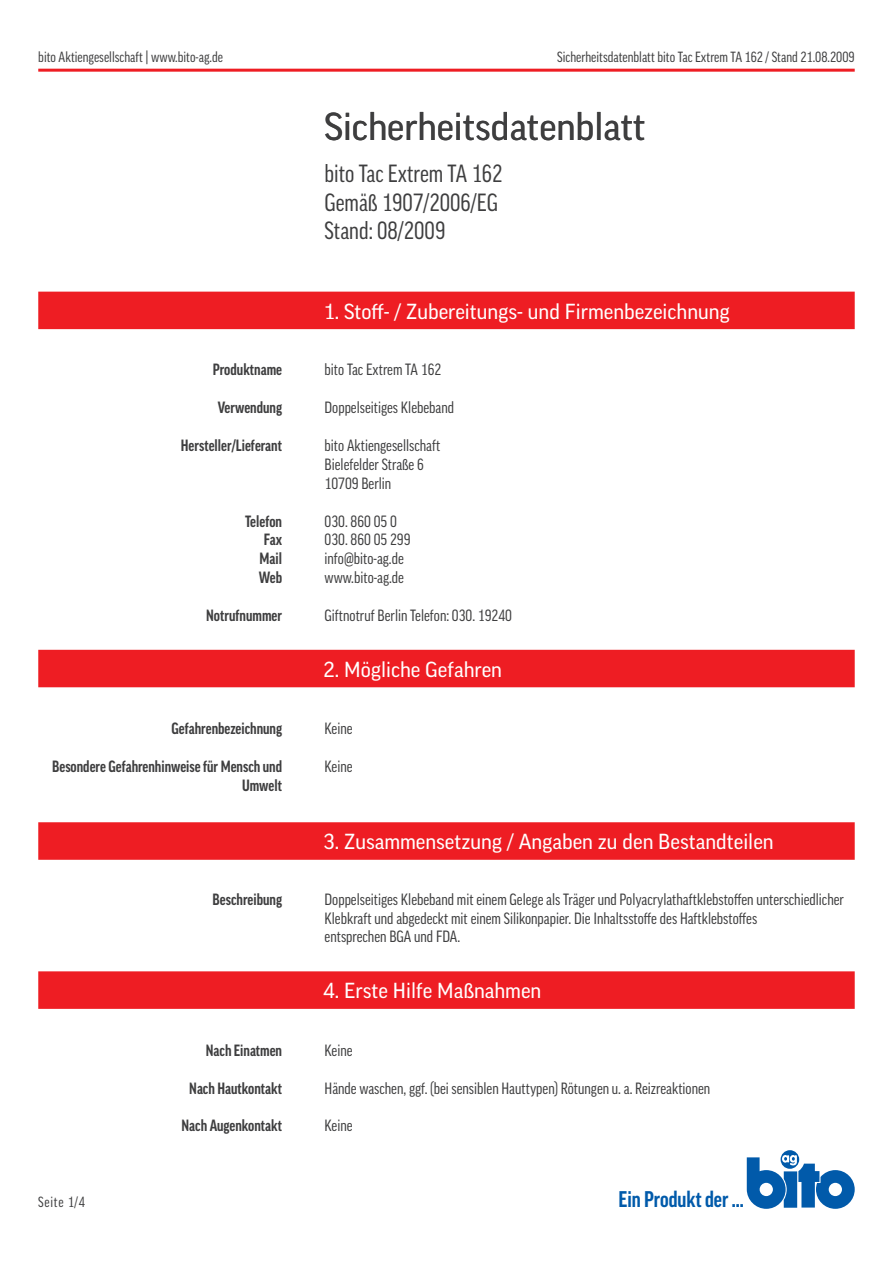
<style>
.page{position:relative;width:893px;height:1263px;background:#fff}
.page>*{position:absolute;margin:0;border:0;box-sizing:border-box;transform-origin:0 0}
.Headline{font:37.5px "Good Pro";color:#3e3e3f}
.Subline{font:condensed 24px "Good Pro";color:#3e3e3f}
.t1{font:700 condensed 21.9px "Good Pro";color:#015aaa}
.roter_Balken{font:21px "Good Pro";color:#fff}
.Inhalt{font:condensed 15.75px/18.9px "Good Pro";color:#3e3e3f}
.Auflistung{font:700 condensed 15.75px/18.9px "Good Pro";color:#3e3e3f;text-align:right}
.Produkt{font:condensed 14.25px "Good Pro";color:#3e3e3f}
.Adresse{font:condensed 14.25px "Good Pro";letter-spacing:.05em;color:#3e3e3f}
</style>
<div class="page">
<hr style="left:38px;top:69px;width:817px;height:3px;background:#ee1d23">
<svg style="left:781px;top:1150px;width:18px;height:19px"></svg>
<svg style="left:747px;top:1155px;width:108px;height:54px"></svg>
<div style="left:38px;top:292px;width:817px;height:37px;background:#ee1d23"></div>
<div style="left:38px;top:650px;width:817px;height:37px;background:#ee1d23"></div>
<div style="left:38px;top:822px;width:817px;height:38px;background:#ee1d23"></div>
<div style="left:38px;top:971px;width:817px;height:38px;background:#ee1d23"></div>
<p class="Produkt" style="left:38px;top:49px;width:186px">bito Aktiengesellschaft | www.bito-ag.de</p>
<p class="Produkt" style="left:557px;top:49px;width:299px">Sicherheitsdatenblatt bito Tac Extrem TA 162 / Stand 21.08.2009</p>
<p class="Headline" style="left:325px;top:105px;width:322px">Sicherheitsdatenblatt</p>
<p class="Subline" style="left:325px;top:160px;width:179px">bito Tac Extrem TA 162</p>
<p class="Subline" style="left:325px;top:188px;width:175px">Gemäß 1907/2006/EG</p>
<p class="Subline" style="left:325px;top:217px;width:122px">Stand: 08/2009</p>
<h3 class="roter_Balken" style="left:323px;top:299px;width:408px">1. Stoff- / Zubereitungs- und Firmenbezeichnung</h3>
<p class="Auflistung" style="left:213px;top:360px;width:71px">Produktname</p>
<p class="Auflistung" style="left:218px;top:398px;width:66px">Verwendung</p>
<p class="Inhalt" style="left:325px;top:360px;width:118px">bito Tac Extrem TA 162</p>
<p class="Inhalt" style="left:325px;top:398px;width:131px">Doppelseitiges Klebeband</p>
<p class="Auflistung" style="left:181px;top:436px;width:103px">Hersteller/Lieferant</p>
<p class="Auflistung" style="left:245px;top:511px;width:39px">Telefon<br>Fax<br>Mail<br>Web</p>
<p class="Inhalt" style="left:325px;top:436px;width:117px">bito Aktiengesellschaft<br>Bielefelder Straße 6<br>10709 Berlin</p>
<p class="Inhalt" style="left:325px;top:511px;width:87px">030. 860 05 0<br>030. 860 05 299 info@bito-ag.de www.bito-ag.de</p>
<p class="Auflistung" style="left:206px;top:606px;width:77px">Notrufnummer</p>
<p class="Inhalt" style="left:325px;top:606px;width:189px">Giftnotruf Berlin Telefon: 030. 19240</p>
<p class="roter_Balken" style="left:323px;top:657px;width:180px">2. Mögliche Gefahren</p>
<p class="Auflistung" style="left:172px;top:719px;width:112px">Gefahrenbezeichnung</p>
<p class="Auflistung" style="left:52px;top:757px;width:231px">Besondere Gefahrenhinweise für Mensch und<br>Umwelt</p>
<p class="Inhalt" style="left:325px;top:719px;width:29px">Keine</p>
<p class="Inhalt" style="left:325px;top:757px;width:29px">Keine</p>
<p class="roter_Balken" style="left:323px;top:830px;width:452px">3. Zusammensetzung / Angaben zu den Bestandteilen</p>
<p class="Auflistung" style="left:213px;top:889px;width:71px">Beschreibung</p>
<p class="Inhalt" style="left:325px;top:889px;width:521px">Doppelseitiges Klebeband mit einem Gelege als Träger und Polyacrylathaftklebstoffen unterschiedlicher<br>Klebkraft und abgedeckt mit einem Silikonpapier. Die Inhaltsstoffe des Haftklebstoffes</p>
<p class="Inhalt" style="left:325px;top:927px;width:137px">entsprechen BGA und FDA.</p>
<p class="roter_Balken" style="left:323px;top:979px;width:220px">4. Erste Hilfe Maßnahmen</p>
<p class="Auflistung" style="left:206px;top:1041px;width:78px">Nach Einatmen</p>
<p class="Auflistung" style="left:189px;top:1078px;width:94px">Nach Hautkontakt</p>
<p class="Auflistung" style="left:182px;top:1116px;width:102px">Nach Augenkontakt</p>
<p class="Inhalt" style="left:325px;top:1041px;width:29px">Keine</p>
<p class="Inhalt" style="left:325px;top:1078px;width:387px">Hände waschen, ggf. (bei sensiblen Hauttypen) Rötungen u. a. Reizreaktionen</p>
<p class="Inhalt" style="left:325px;top:1116px;width:29px">Keine</p>
<p class="Adresse" style="left:38px;top:1194px;width:48px">Seite 1/4</p>
<h3 class="t1" style="left:618px;top:1187px;width:127px">Ein Produkt der ...</h3>
</div>
